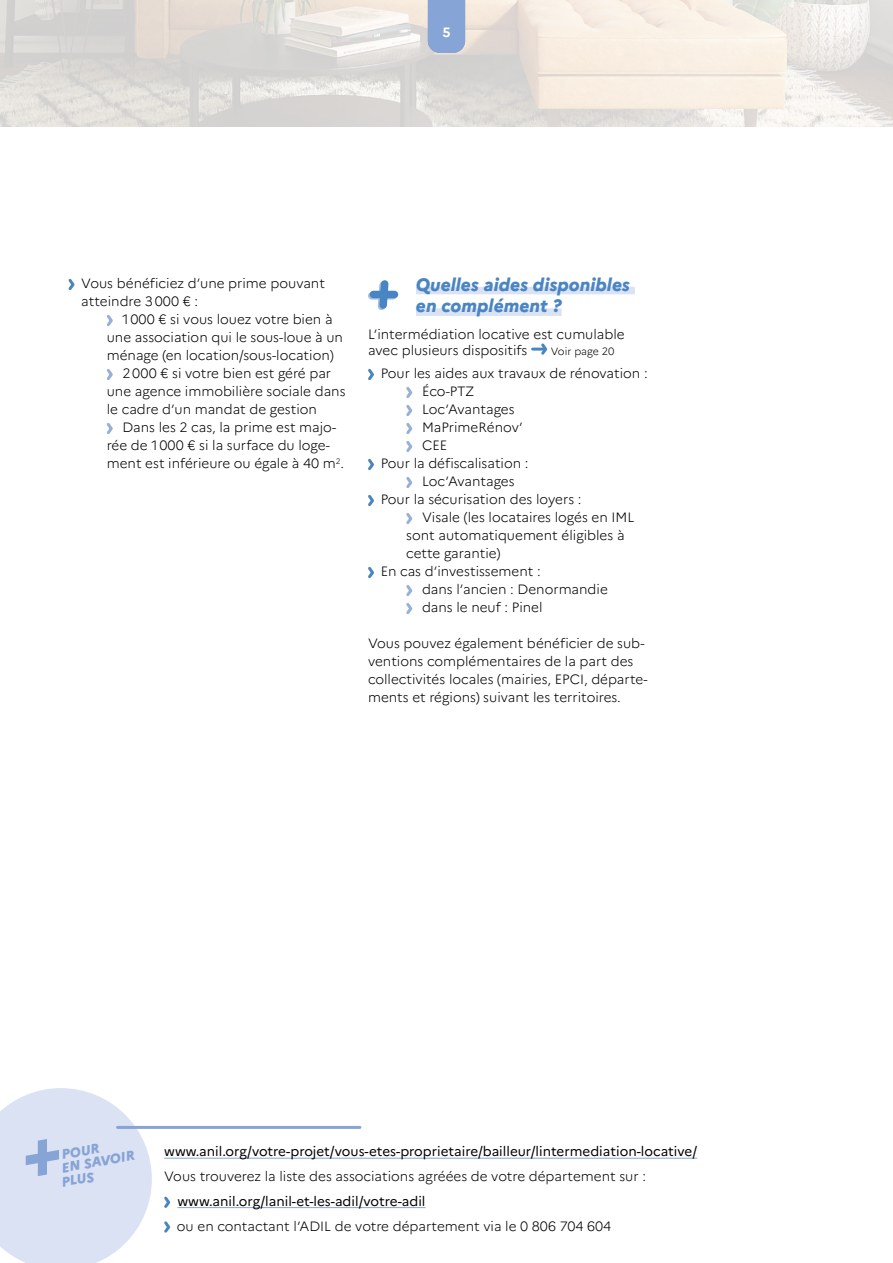
<style>
.page{position:relative;width:893px;height:1263px;background:#fff}
.page>*{position:absolute;margin:0;border:0;box-sizing:border-box;transform-origin:0 0}
.t1{font:italic 800 18px/21.6px "Marianne";color:#4a85c3}
.t2{font:300 13.5px/18px "Marianne";color:#000}
.t3{font:13.5px "Marianne";color:#000}
.t4{font:italic 800 13.5px/13.6px "Marianne";color:#86a4d5}
.t5{font:700 13.5px "Marianne";color:#fff}
.t6{font:300 10.5px "Marianne";color:#000}
</style>
<div class="page">
<img style="left:0;top:0;width:893px;height:126px">
<svg style="left:68px;top:278px;width:7px;height:12px"></svg>
<svg style="left:107px;top:315px;width:6px;height:11px"></svg>
<svg style="left:107px;top:369px;width:6px;height:11px"></svg>
<svg style="left:107px;top:423px;width:6px;height:11px"></svg>
<svg style="left:368px;top:280px;width:30px;height:30px"></svg>
<div style="left:416px;top:287px;width:219px;height:7px;background:#dbe2f3"></div>
<div style="left:416px;top:308px;width:146px;height:8px;background:#dbe2f3"></div>
<svg style="left:533px;top:343px;width:15px;height:12px"></svg>
<svg style="left:368px;top:368px;width:6px;height:13px"></svg>
<svg style="left:406px;top:387px;width:7px;height:65px"></svg>
<svg style="left:368px;top:458px;width:6px;height:13px"></svg>
<svg style="left:406px;top:477px;width:7px;height:11px"></svg>
<svg style="left:368px;top:494px;width:6px;height:13px"></svg>
<svg style="left:406px;top:513px;width:7px;height:11px"></svg>
<svg style="left:368px;top:566px;width:6px;height:13px"></svg>
<svg style="left:406px;top:585px;width:7px;height:29px"></svg>
<hr style="left:164px;top:1158px;width:533px;height:1px;background:#86a4d5">
<hr style="left:177px;top:1207px;width:249px;height:1px;background:#86a4d5">
<svg style="left:164px;top:1196px;width:7px;height:12px"></svg>
<svg style="left:164px;top:1221px;width:7px;height:12px"></svg>
<svg style="left:0;top:1088px;width:152px;height:175px;background:#dee4f3"></svg>
<hr style="left:118px;top:1126px;width:242px;height:3px;background:#86a4d5">
<div style="left:428px;top:0;width:37px;height:53px;background:#86a4d5"></div>
<p class="t5" style="left:442px;top:24px;width:10px">5</p>
<p class="t2" style="left:81px;top:274px;width:245px">Vous bénéficiez d’une prime pouvant atteindre 3000 € :</p>
<p class="t2" style="left:123px;top:310px;width:212px">1000 € si vous louez votre bien à</p>
<p class="t2" style="left:107px;top:328px;width:238px">une association qui le sous-loue à un</p>
<p class="t2" style="left:107px;top:346px;width:228px">ménage (en location/sous-location)</p>
<p class="t2" style="left:123px;top:364px;width:210px">2000 € si votre bien est géré par</p>
<p class="t2" style="left:107px;top:382px;width:240px">une agence immobilière sociale dans</p>
<p class="t2" style="left:107px;top:400px;width:212px">le cadre d’un mandat de gestion</p>
<p class="t2" style="left:123px;top:418px;width:215px">Dans les 2 cas, la prime est majo-</p>
<p class="t2" style="left:107px;top:436px;width:225px">rée de 1000 € si la surface du loge-</p>
<p class="t2" style="left:107px;top:454px;width:239px">ment est inférieure ou égale à 40 m<sup>2</sup>.</p>
<h1 class="t1" style="left:416px;top:273px;width:216px">Quelles aides disponibles en complément ?</h1>
<p class="t2" style="left:368px;top:326px;width:258px;line-height:16.2px">L’intermédiation locative est cumulable avec plusieurs dispositifs</p>
<p class="t6" style="left:551px;top:345px;width:65px">Voir page 20</p>
<p class="t2" style="left:381px;top:364px;width:268px">Pour les aides aux travaux de rénovation :</p>
<p class="t2" style="left:422px;top:382px;width:54px">Éco-PTZ</p>
<p class="t2" style="left:422px;top:400px;width:94px">Loc’Avantages</p>
<p class="t2" style="left:422px;top:418px;width:102px">MaPrimeRénov’</p>
<p class="t2" style="left:422px;top:436px;width:27px">CEE</p>
<p class="t2" style="left:381px;top:454px;width:149px">Pour la défiscalisation :</p>
<p class="t2" style="left:422px;top:472px;width:94px">Loc’Avantages</p>
<p class="t2" style="left:381px;top:490px;width:202px">Pour la sécurisation des loyers :</p>
<p class="t2" style="left:422px;top:508px;width:214px">Visale (les locataires logés en IML</p>
<p class="t2" style="left:406px;top:526px;width:220px">sont automatiquement éligibles à</p>
<p class="t2" style="left:406px;top:544px;width:96px">cette garantie)</p>
<p class="t2" style="left:381px;top:562px;width:161px">En cas d’investissement :</p>
<p class="t2" style="left:422px;top:580px;width:187px">dans l’ancien : Denormandie</p>
<p class="t2" style="left:422px;top:598px;width:122px">dans le neuf : Pinel</p>
<p class="t2" style="left:368px;top:634px;width:281px">Vous pouvez également bénéficier de sub&shy;ventions complémentaires de la part des collectivités locales (mairies, EPCI, départe&shy;ments et régions) suivant les territoires.</p>
<p class="t4" style="left:56px;top:1148px;width:78px;text-indent:5px;rotate:-10deg">POUR<br>EN SAVOIR<br>PLUS</p>
<p class="t3" style="left:164px;top:1143px;width:535px">www.anil.org/votre-projet/vous-etes-proprietaire/bailleur/lintermediation-locative/</p>
<p class="t2" style="left:164px;top:1167px;width:483px">Vous trouverez la liste des associations agréées de votre département sur :</p>
<p class="t3" style="left:177px;top:1193px;width:250px">www.anil.org/lanil-et-les-adil/votre-adil</p>
<p class="t2" style="left:177px;top:1217px;width:436px">ou en contactant l’ADIL de votre département via le 0 806 704 604</p>
</div>
